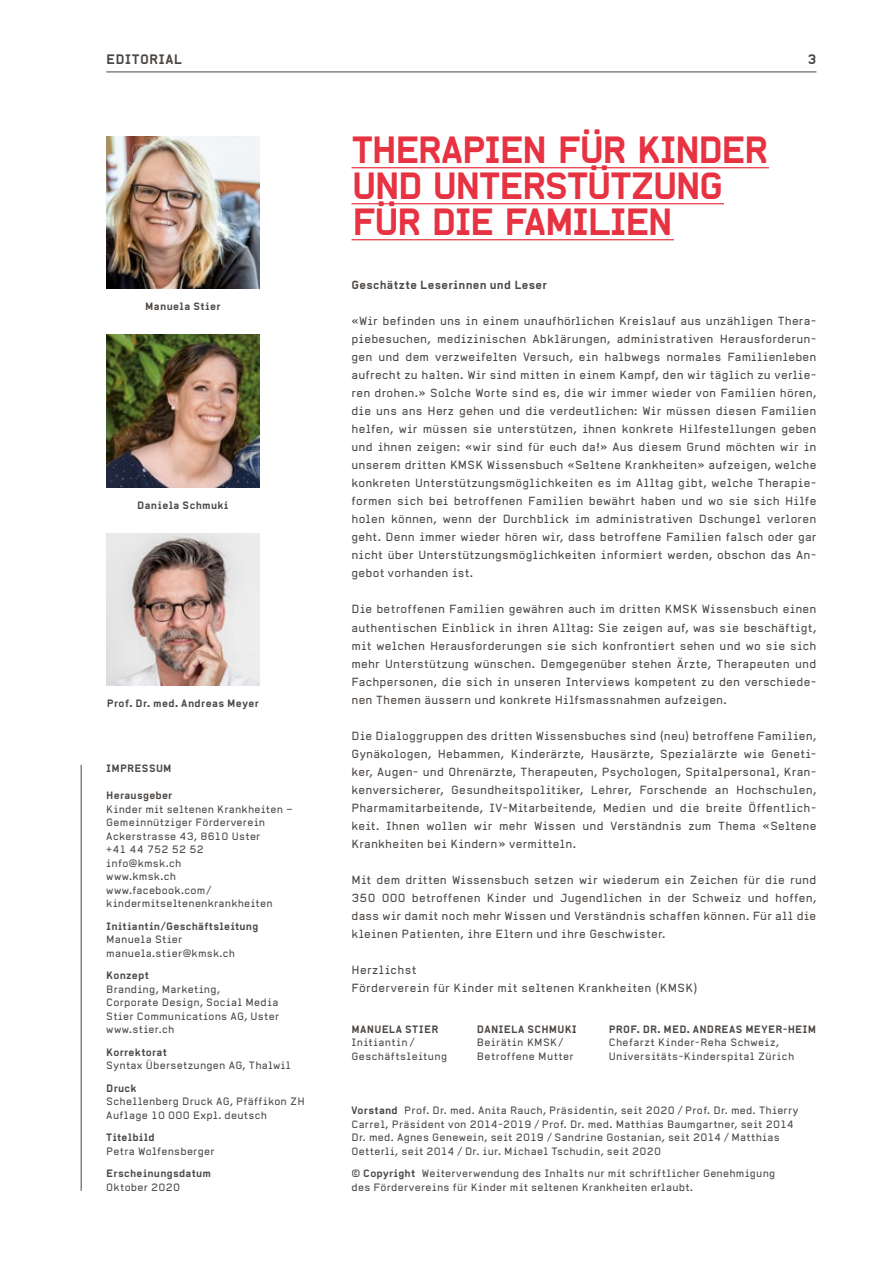
<style>
.page{position:relative;width:893px;height:1263px;background:#fff}
.page>*{position:absolute;margin:0;border:0;box-sizing:border-box;transform-origin:0 0}
.t1{font:36px/36px "Alpha Headline";letter-spacing:-.09em;color:#e63241}
.t2{font:700 13.5px "Alpha Headline Pro";letter-spacing:.02em;color:#4b4744}
.t3{font:11.7px/18px "Alpha Headline Pro";letter-spacing:.02em;color:#4b4744;text-align:justify}
.t4{font:700 11.7px "Alpha Headline Pro";letter-spacing:.025em;color:#4b4744}
.t5{font:10.5px/13.5px "Alpha Headline Pro";letter-spacing:.025em;color:#4b4744}
.t6{font:700 10.5px "Alpha Headline Pro";letter-spacing:.025em;color:#4b4744}
.s1{font-weight:700}
</style>
<div class="page">
<img style="left:106px;top:136px;width:153px;height:153px">
<hr style="left:351px;top:167px;width:418px;height:1px;background:#e63241">
<hr style="left:351px;top:203px;width:373px;height:1px;background:#e63241">
<hr style="left:351px;top:239px;width:323px;height:1px;background:#e63241">
<img style="left:106px;top:335px;width:153px;height:152px">
<img style="left:106px;top:533px;width:153px;height:153px">
<hr style="left:81px;top:765px;width:1px;height:426px;background:#4b4744">
<hr style="left:106px;top:72px;width:710px;height:1px;background:#4b4744">
<p class="t2" style="left:106px;top:51px;width:77px">EDITORIAL</p>
<p class="t2" style="left:807px;top:51px;width:11px">3</p>
<p class="t6" style="left:145px;top:300px;width:77px">Manuela Stier</p>
<p class="t6" style="left:137px;top:498px;width:93px">Daniela Schmuki</p>
<p class="t6" style="left:107px;top:697px;width:154px">Prof. Dr. med. Andreas Meyer</p>
<p class="t6" style="left:106px;top:762px;width:67px">IMPRESSUM</p>
<p class="t6" style="left:106px;top:789px;width:68px">Herausgeber</p>
<p class="t5" style="left:106px;top:802px;width:188px">Kinder mit seltenen Krankheiten –<br>Gemeinnütziger Förderverein<br>Ackerstrasse 43, 8610 Uster<br>+41 44 752 52 52<br>info@kmsk.ch<br>www.kmsk.ch<br>www.facebook.com/ kindermitseltenenkrankheiten</p>
<p class="t6" style="left:106px;top:920px;width:154px">Initiantin/Geschäftsleitung</p>
<p class="t5" style="left:106px;top:933px;width:130px">Manuela Stier manuela.stier@kmsk.ch</p>
<p class="t6" style="left:106px;top:969px;width:44px">Konzept</p>
<p class="t5" style="left:106px;top:982px;width:174px">Branding, Marketing,<br>Corporate Design, Social Media<br>Stier Communications AG, Uster www.stier.ch</p>
<p class="t6" style="left:106px;top:1046px;width:62px">Korrektorat</p>
<p class="t5" style="left:106px;top:1059px;width:186px">Syntax Übersetzungen AG, Thalwil</p>
<p class="t6" style="left:106px;top:1082px;width:32px">Druck</p>
<p class="t5" style="left:106px;top:1095px;width:200px">Schellenberg Druck AG, Pfäffikon ZH<br>Auflage 10 000 Expl. deutsch</p>
<p class="t6" style="left:106px;top:1131px;width:50px">Titelbild</p>
<p class="t5" style="left:106px;top:1144px;width:110px">Petra Wolfensberger</p>
<p class="t6" style="left:106px;top:1167px;width:106px">Erscheinungsdatum</p>
<p class="t5" style="left:106px;top:1180px;width:75px">Oktober 2020</p>
<h1 class="t1" style="left:351px;top:131px;width:419px">THERAPIEN FÜR KINDER<br>UND UNTERSTÜTZUNG<br>FÜR DIE FAMILIEN</h1>
<p class="t4" style="left:351px;top:277px;width:197px">Geschätzte Leserinnen und Leser</p>
<p class="t3" style="left:351px;top:311px;width:466px">«Wir befinden uns in einem unaufhörlichen Kreislauf aus unzähligen Thera&shy;piebesuchen, medizinischen Abklärungen, administrativen Herausforderun&shy;gen und dem verzweifelten Versuch, ein halbwegs normales Familienleben aufrecht zu halten. Wir sind mitten in einem Kampf, den wir täglich zu verlie&shy;ren drohen.» Solche Worte sind es, die wir immer wieder von Familien hören, die uns ans Herz gehen und die verdeutlichen: Wir müssen diesen Familien helfen, wir müssen sie unterstützen, ihnen konkrete Hilfestellungen geben und ihnen zeigen: «wir sind für euch da!» Aus diesem Grund möchten wir in unserem dritten KMSK Wissensbuch «Seltene Krankheiten» aufzeigen, welche konkreten Unterstützungsmöglichkeiten es im Alltag gibt, welche Therapie&shy;formen sich bei betroffenen Familien bewährt haben und wo sie sich Hilfe holen können, wenn der Durchblick im administrativen Dschungel verloren geht. Denn immer wieder hören wir, dass betroffene Familien falsch oder gar nicht über Unterstützungsmöglichkeiten informiert werden, obschon das An&shy;gebot vorhanden ist.</p>
<p class="t3" style="left:351px;top:600px;width:466px">Die betroffenen Familien gewähren auch im dritten KMSK Wissensbuch einen authentischen Einblick in ihren Alltag: Sie zeigen auf, was sie beschäftigt, mit welchen Herausforderungen sie sich konfrontiert sehen und wo sie sich mehr Unterstützung wünschen. Demgegenüber stehen Ärzte, Therapeuten und Fachpersonen, die sich in unseren Interviews kompetent zu den verschiede&shy;nen Themen äussern und konkrete Hilfsmassnahmen aufzeigen.</p>
<p class="t3" style="left:351px;top:726px;width:466px">Die Dialoggruppen des dritten Wissensbuches sind (neu) betroffene Familien, Gynäkologen, Hebammen, Kinderärzte, Hausärzte, Spezialärzte wie Geneti&shy;ker, Augen- und Ohrenärzte, Therapeuten, Psychologen, Spitalpersonal, Kran&shy;kenversicherer, Gesundheitspolitiker, Lehrer, Forschende an Hochschulen, Pharmamitarbeitende, IV-Mitarbeitende, Medien und die breite Öffentlich&shy;keit. Ihnen wollen wir mehr Wissen und Verständnis zum Thema «Seltene Krankheiten bei Kindern» vermitteln.</p>
<p class="t3" style="left:351px;top:871px;width:466px">Mit dem dritten Wissensbuch setzen wir wiederum ein Zeichen für die rund 350 000 betroffenen Kinder und Jugendlichen in der Schweiz und hoffen, dass wir damit noch mehr Wissen und Verständnis schaffen können. Für all die kleinen Patienten, ihre Eltern und ihre Geschwister.</p>
<p class="t3" style="left:351px;top:961px;width:348px">Herzlichst<br>Förderverein für Kinder mit seltenen Krankheiten (KMSK)</p>
<p class="t6" style="left:351px;top:1023px;width:88px">MANUELA STIER</p>
<p class="t6" style="left:477px;top:1023px;width:102px">DANIELA SCHMUKI</p>
<p class="t6" style="left:609px;top:1023px;width:209px">PROF. DR. MED. ANDREAS MEYER-HEIM</p>
<p class="t5" style="left:351px;top:1036px;width:65px">Initiantin/</p>
<p class="t5" style="left:477px;top:1036px;width:88px">Beirätin KMSK/</p>
<p class="t5" style="left:609px;top:1036px;width:172px">Chefarzt Kinder-Reha Schweiz,</p>
<p class="t5" style="left:351px;top:1049px;width:97px">Geschäftsleitung</p>
<p class="t5" style="left:477px;top:1049px;width:98px">Betroffene Mutter</p>
<p class="t5" style="left:609px;top:1049px;width:187px">Universitäts-Kinderspital Zürich</p>
<p class="t5" style="left:351px;top:1104px;width:448px"><span class="s1">Vorstand</span> Prof. Dr. med. Anita Rauch, Präsidentin, seit 2020 / Prof. Dr. med. Thierry Carrel, Präsident von 2014-2019 / Prof. Dr. med. Matthias Baumgartner, seit 2014<br>Dr. med. Agnes Genewein, seit 2019 / Sandrine Gostanian, seit 2014 / Matthias Oetterli, seit 2014 / Dr. iur. Michael Tschudin, seit 2020</p>
<p class="t5" style="left:351px;top:1167px;width:425px"><span class="s1">© Copyright</span> Weiterverwendung des Inhalts nur mit schriftlicher Genehmigung des Fördervereins für Kinder mit seltenen Krankheiten erlaubt.</p>
</div>
